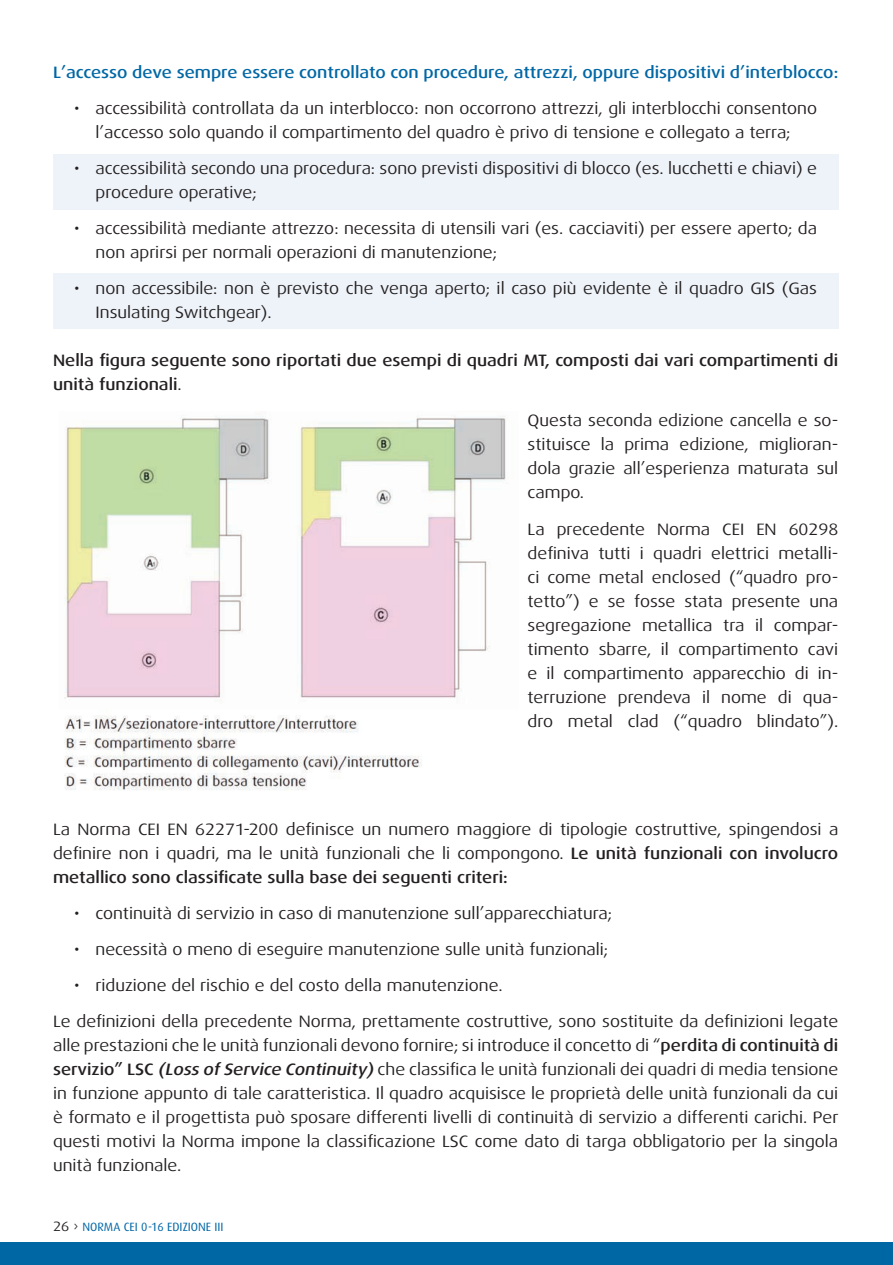
<style>
.page{position:relative;width:893px;height:1265px;background:#fff}
.page>*{position:absolute;margin:0;border:0;box-sizing:border-box;transform-origin:0 0}
.t1{font:16.5px/24px "Dax Wide";color:#231f20}
.t2{font:500 16.5px/24px "Dax Wide";color:#231f20}
.t3{font:500 16.5px "Dax Wide";color:#0067a5}
.t4{font:12px "Dax";color:#0066a5}
.s1{font-weight:400}
.s2{font-weight:500}
.s3{font-weight:500;font-style:italic}
.s4{font-family:"Dax Wide";font-size:13.5px;color:#231f20}
</style>
<div class="page">
<div style="left:0;top:1242px;width:892px;height:23px;background:#0067a5"></div>
<div style="left:53px;top:154px;width:785px;height:56px;background:#eef3f9"></div>
<div style="left:53px;top:274px;width:785px;height:55px;background:#eef3f9"></div>
<img style="left:64px;top:416px;width:442px;height:374px">
<p class="t3" style="left:53px;top:63px;width:786px">L’accesso deve sempre essere controllato con procedure, attrezzi, oppure dispositivi d’interblocco:</p>
<p class="t1" style="left:74px;top:97px;width:744px;text-align:center">• accessibilità controllata da un interblocco: non occorrono attrezzi, gli interblocchi consentono l’accesso solo quando il compartimento del quadro è privo di tensione e collegato a terra;</p>
<p class="t1" style="left:96px;top:157px;width:723px;text-indent:-21px">• accessibilità secondo una procedura: sono previsti dispositivi di blocco (es. lucchetti e chiavi) e procedure operative;</p>
<p class="t1" style="left:96px;top:217px;width:723px;text-indent:-21px">• accessibilità mediante attrezzo: necessita di utensili vari (es. cacciaviti) per essere aperto; da non aprirsi per normali operazioni di manutenzione;</p>
<p class="t1" style="left:96px;top:277px;width:723px;text-indent:-21px">• non accessibile: non è previsto che venga aperto; il caso più evidente è il quadro GIS (Gas<br>Insulating Switchgear).</p>
<p class="t2" style="left:53px;top:349px;width:786px">Nella figura seguente sono riportati due esempi di quadri MT, composti dai vari compartimenti di unità funzionali<span class="s1">.</span></p>
<p class="t1" style="left:527px;top:409px;width:312px;text-align:justify">Questa seconda edizione cancella e so&shy;stituisce la prima edizione, miglioran&shy;dola grazie all’esperienza maturata sul campo.</p>
<p class="t1" style="left:527px;top:517px;width:312px;text-align:justify">La precedente Norma CEI EN 60298 definiva tutti i quadri elettrici metalli&shy;ci come metal enclosed (“quadro pro&shy;tetto”) e se fosse stata presente una segregazione metallica tra il compar&shy;timento sbarre, il compartimento cavi e il compartimento apparecchio di in&shy;terruzione prendeva il nome di qua&shy;dro metal clad (“quadro blindato”).</p>
<p class="t1" style="left:53px;top:817px;width:786px;text-align:justify">La Norma CEI EN 62271-200 definisce un numero maggiore di tipologie costruttive, spingendosi a definire non i quadri, ma le unità funzionali che li compongono. <span class="s2">Le unità funzionali con involucro metallico sono classificate sulla base dei seguenti criteri:</span></p>
<p class="t1" style="left:74px;top:901px;width:539px">• continuità di servizio in caso di manutenzione sull’apparecchiatura;</p>
<p class="t1" style="left:74px;top:937px;width:535px">• necessità o meno di eseguire manutenzione sulle unità funzionali;</p>
<p class="t1" style="left:53px;top:967px;width:786px;line-height:36px;text-indent:21px">• riduzione del rischio e del costo della manutenzione.<br>Le definizioni della precedente Norma, prettamente costruttive, sono sostituite da definizioni legate</p>
<p class="t1" style="left:53px;top:1033px;width:787px;text-align:justify">alle prestazioni che le unità funzionali devono fornire; si introduce il concetto di “<span class="s2">perdita di continuità di servizio” LSC</span> <span class="s3">(Loss of Service Continuity)</span> che classifica le unità funzionali dei quadri di media tensione in funzione appunto di tale caratteristica. Il quadro acquisisce le proprietà delle unità funzionali da cui è formato e il progettista può sposare differenti livelli di continuità di servizio a differenti carichi. Per questi motivi la Norma impone la classificazione LSC come dato di targa obbligatorio per la singola unità funzionale.</p>
<p class="t4" style="left:53px;top:1220px;width:172px"><span class="s4">26 ›</span> NORMA CEI 0-16 EDIZIONE III</p>
</div>
